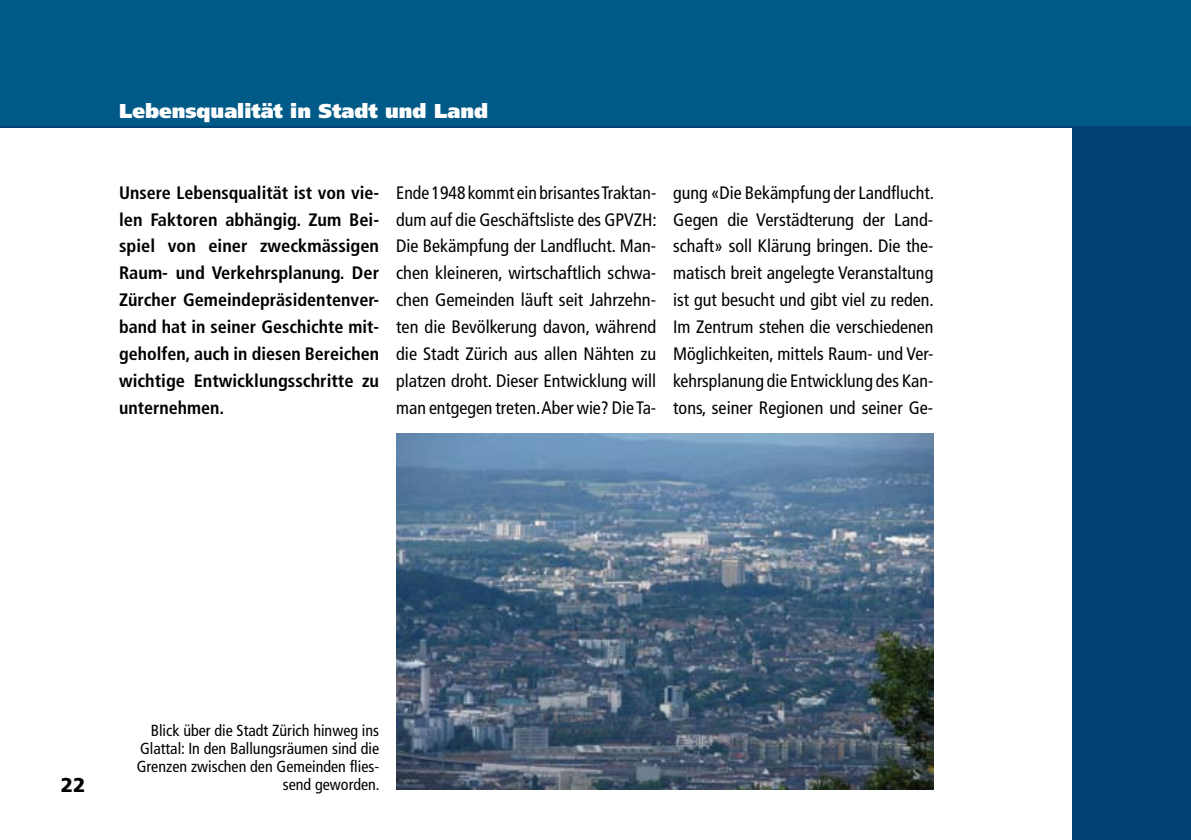
<style>
.page{position:relative;width:1191px;height:840px;background:#fff}
.page>*{position:absolute;margin:0;border:0;box-sizing:border-box;transform-origin:0 0}
.t1{font:900 20px "Frutiger";color:#fff}
.t2{font:900 20px "Frutiger";color:#000}
.t3{font:condensed 18px/26.8px "Frutiger";color:#000;text-align:justify}
.t4{font:700 condensed 18px/26.8px "Frutiger";color:#000;text-align:justify}
.t5{font:condensed 16px/18px "Frutiger";color:#000;text-align:right}
</style>
<div class="page">
<div style="left:0;top:0;width:1191px;height:839px;background:#004171"></div>
<div style="left:0;top:0;width:1191px;height:126px;background:#005a88"></div>
<div style="left:0;top:128px;width:1071px;height:711px;background:#fff"></div>
<img style="left:396px;top:433px;width:537px;height:356px">
<p class="t1" style="left:119px;top:99px;width:370px">Lebensqualität in Stadt und Land</p>
<p class="t4" style="left:119px;top:179px;width:261px">Unsere Lebensqualität ist von vie&shy;len Faktoren abhängig. Zum Bei&shy;spiel von einer zweckmässigen Raum- und Verkehrsplanung. Der Zürcher Gemeindepräsidentenver&shy;band hat in seiner Geschichte mit&shy;geholfen, auch in diesen Bereichen wichtige Entwicklungsschritte zu unternehmen.</p>
<p class="t3" style="left:396px;top:179px;width:262px">Ende 1948 kommt ein brisantes Traktan&shy;dum auf die Geschäftsliste des GPVZH:<br>Die Bekämpfung der Landflucht. Man&shy;chen kleineren, wirtschaftlich schwa&shy;chen Gemeinden läuft seit Jahrzehn&shy;ten die Bevölkerung davon, während die Stadt Zürich aus allen Nähten zu platzen droht. Dieser Entwicklung will man entgegen treten. Aber wie? Die Ta-</p>
<p class="t3" style="left:673px;top:179px;width:262px">gung «Die Bekämpfung der Landflucht.<br>Gegen die Verstädterung der Land&shy;schaft» soll Klärung bringen. Die the&shy;matisch breit angelegte Veranstaltung ist gut besucht und gibt viel zu reden.<br>Im Zentrum stehen die verschiedenen Möglichkeiten, mittels Raum- und Ver&shy;kehrsplanung die Entwicklung des Kan&shy;tons, seiner Regionen und seiner Ge-</p>
<p class="t2" style="left:61px;top:772px;width:26px">22</p>
<p class="t5" style="left:137px;top:720px;width:244px">Blick über die Stadt Zürich hinweg ins Glattal: In den Ballungsräumen sind die Grenzen zwischen den Gemeinden flies&shy;send geworden.</p>
</div>
